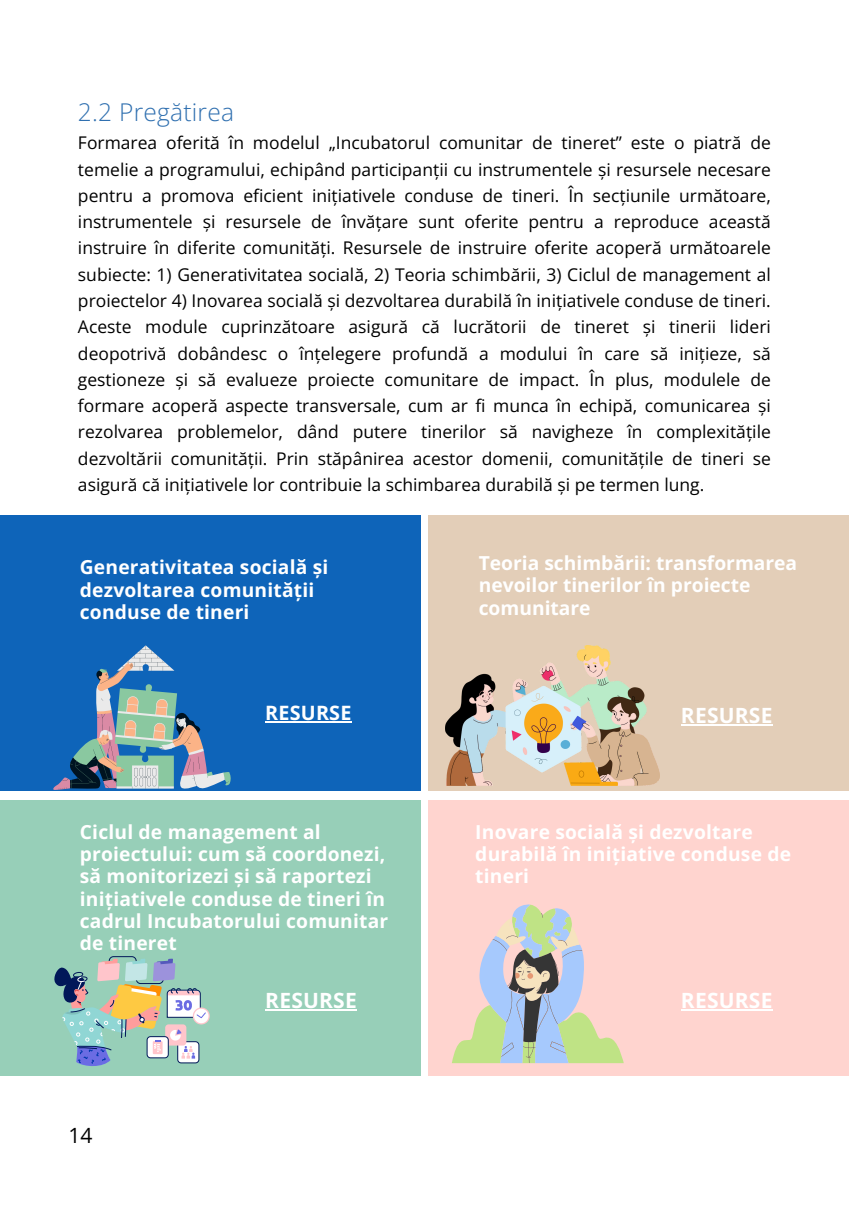
<style>
.page{position:relative;width:849px;height:1220px;background:#fff}
.page>*{position:absolute;margin:0;border:0;box-sizing:border-box;transform-origin:0 0}
.t1{font:300 24.5px "Open Sans";letter-spacing:.01em;color:#3070b0}
.t2{font:700 21px "Open Sans";letter-spacing:.01em;color:#fff}
.t3{font:21px "Open Sans";color:#000}
.t4{font:700 19.78px "Open Sans";letter-spacing:.01em;color:#fff}
.t5{font:700 19.25px/22.4px "Open Sans";letter-spacing:.01em;color:#fff}
.t6{font:17.5px/26.2px "Open Sans";color:#000;text-align:justify}
</style>
<div class="page">
<div style="left:0;top:515px;width:420px;height:275px;background:#0e64b9"></div>
<div style="left:428px;top:515px;width:421px;height:275px;background:#e3ceb8"></div>
<div style="left:0;top:800px;width:420px;height:275px;background:#97cfb8"></div>
<div style="left:428px;top:800px;width:421px;height:275px;background:#ffd4cf"></div>
<svg style="left:53px;top:645px;width:178px;height:145px"></svg>
<img style="left:445px;top:645px;width:214px;height:140px">
<svg style="left:54px;top:956px;width:156px;height:110px"></svg>
<svg style="left:452px;top:904px;width:172px;height:159px"></svg>
<hr style="left:265px;top:721px;width:87px;height:2px;background:#fff">
<hr style="left:681px;top:724px;width:92px;height:1px;background:#fff">
<hr style="left:265px;top:1009px;width:92px;height:1px;background:#fff">
<hr style="left:681px;top:1009px;width:92px;height:1px;background:#fff">
<h1 class="t1" style="left:78px;top:94px;width:157px">2.2 Pregătirea</h1>
<p class="t6" style="left:78px;top:129px;width:694px">Formarea oferită în modelul „Incubatorul comunitar de tineret” este o piatră de temelie a programului, echipând participanții cu instrumentele și resursele necesare pentru a promova eficient inițiativele conduse de tineri. În secțiunile următoare, instrumentele și resursele de învățare sunt oferite pentru a reproduce această instruire în diferite comunități. Resursele de instruire oferite acoperă următoarele subiecte: 1) Generativitatea socială, 2) Teoria schimbării, 3) Ciclul de management al proiectelor 4) Inovarea socială și dezvoltarea durabilă în inițiativele conduse de tineri.<br>Aceste module cuprinzătoare asigură că lucrătorii de tineret și tinerii lideri deopotrivă dobândesc o înțelegere profundă a modului în care să inițieze, să gestioneze și să evalueze proiecte comunitare de impact. În plus, modulele de formare acoperă aspecte transversale, cum ar fi munca în echipă, comunicarea și rezolvarea problemelor, dând putere tinerilor să navigheze în complexitățile dezvoltării comunității. Prin stăpânirea acestor domenii, comunitățile de tineri se asigură că inițiativele lor contribuie la schimbarea durabilă și pe termen lung.</p>
<p class="t5" style="left:80px;top:555px;width:250px">Generativitatea socială și dezvoltarea comunității conduse de tineri</p>
<p class="t4" style="left:265px;top:699px;width:88px">RESURSE</p>
<p class="t5" style="left:479px;top:551px;width:320px">Teoria schimbării: transformarea nevoilor tinerilor în proiecte comunitare</p>
<p class="t2" style="left:681px;top:700px;width:93px">RESURSE</p>
<p class="t5" style="left:80px;top:820px;width:310px">Ciclul de management al proiectului: cum să coordonezi, să monitorizezi și să raportezi inițiativele conduse de tineri în cadrul Incubatorului comunitar de tineret</p>
<p class="t5" style="left:475px;top:820px;width:317px">Inovare socială și dezvoltare durabilă în inițiative conduse de tineri</p>
<p class="t3" style="left:69px;top:1120px;width:25px">14</p>
<p class="t2" style="left:265px;top:985px;width:93px">RESURSE</p>
<p class="t2" style="left:681px;top:985px;width:93px">RESURSE</p>
</div>
